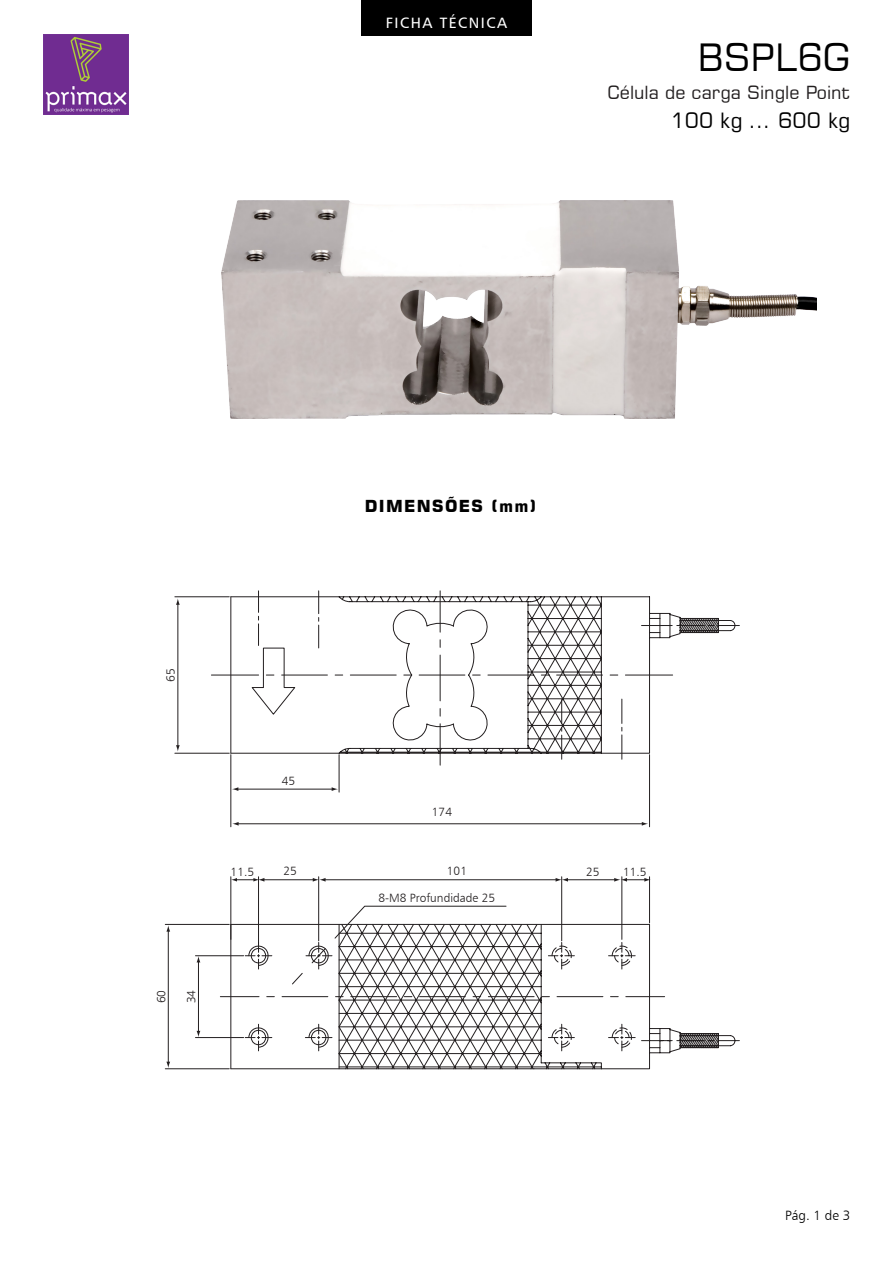
<style>
.page{position:relative;width:893px;height:1263px;background:#fff}
.page>*{position:absolute;margin:0;border:0;box-sizing:border-box;transform-origin:0 0}
.Nome_do_Produto_-_Da{font:37.5px "Square 721 BT";color:#000}
.t1{font:21px "Square 721 BT";color:#000}
.Tipo_do_produto_-_Da{font:18px "Square 721 BT";color:#231f20}
.Seções{font:700 16.5px "Square 721 BT";letter-spacing:.08em;color:#000}
.t2{font:15px "Humanist 777 BT Roman B";letter-spacing:.1em;color:#fff}
.Assinatura_rodapé{font:13.5px "Humanist 777 BT Light B";color:#000}
.t3{font:12px "Humanist 777 BT Light B";color:#231f20}
</style>
<div class="page">
<img style="left:221px;top:201px;width:595px;height:217px">
<svg style="left:230px;top:596px;width:510px;height:474px"></svg>
<hr style="left:231px;top:1068px;width:303px;height:1px;background:#231f20">
<hr style="left:231px;top:924px;width:418px;height:1px;background:#231f20">
<hr style="left:220px;top:996px;width:39px;height:1px;background:#231f20">
<hr style="left:282px;top:996px;width:46px;height:1px;background:#231f20">
<hr style="left:351px;top:996px;width:46px;height:1px;background:#231f20">
<hr style="left:419px;top:996px;width:46px;height:1px;background:#231f20">
<hr style="left:488px;top:996px;width:46px;height:1px;background:#231f20">
<hr style="left:626px;top:996px;width:39px;height:1px;background:#231f20">
<hr style="left:230px;top:924px;width:1px;height:145px;background:#231f20">
<svg style="left:245px;top:942px;width:29px;height:109px"></svg>
<hr style="left:339px;top:924px;width:1px;height:145px;background:#231f20">
<svg style="left:305px;top:1024px;width:27px;height:27px"></svg>
<hr style="left:211px;top:675px;width:48px;height:1px;background:#231f20">
<hr style="left:282px;top:675px;width:45px;height:1px;background:#231f20">
<hr style="left:350px;top:675px;width:46px;height:1px;background:#231f20">
<hr style="left:419px;top:675px;width:46px;height:1px;background:#231f20">
<hr style="left:488px;top:675px;width:46px;height:1px;background:#231f20">
<hr style="left:557px;top:675px;width:45px;height:1px;background:#231f20">
<hr style="left:625px;top:675px;width:48px;height:1px;background:#231f20">
<hr style="left:231px;top:753px;width:108px;height:1px;background:#231f20">
<hr style="left:231px;top:596px;width:108px;height:1px;background:#231f20">
<hr style="left:440px;top:591px;width:1px;height:41px;background:#231f20">
<hr style="left:440px;top:655px;width:1px;height:46px;background:#231f20">
<hr style="left:440px;top:724px;width:1px;height:41px;background:#231f20">
<svg style="left:318px;top:591px;width:1px;height:57px"></svg>
<svg style="left:561px;top:699px;width:1px;height:60px"></svg>
<svg style="left:621px;top:699px;width:1px;height:60px"></svg>
<hr style="left:177px;top:603px;width:1px;height:143px;background:#231f20">
<svg style="left:176px;top:598px;width:4px;height:7px"></svg>
<svg style="left:176px;top:745px;width:4px;height:6px"></svg>
<hr style="left:175px;top:596px;width:54px;height:1px;background:#231f20">
<hr style="left:175px;top:753px;width:54px;height:1px;background:#231f20">
<hr style="left:237px;top:823px;width:406px;height:1px;background:#231f20">
<svg style="left:642px;top:822px;width:6px;height:4px"></svg>
<svg style="left:232px;top:822px;width:7px;height:4px"></svg>
<hr style="left:649px;top:755px;width:1px;height:72px;background:#231f20">
<hr style="left:230px;top:755px;width:1px;height:72px;background:#231f20">
<hr style="left:534px;top:1068px;width:67px;height:1px;background:#231f20">
<hr style="left:168px;top:930px;width:1px;height:133px;background:#231f20">
<svg style="left:166px;top:1062px;width:4px;height:6px"></svg>
<svg style="left:166px;top:925px;width:4px;height:7px"></svg>
<hr style="left:165px;top:1068px;width:64px;height:1px;background:#231f20">
<hr style="left:165px;top:924px;width:64px;height:1px;background:#231f20">
<hr style="left:237px;top:789px;width:96px;height:1px;background:#231f20">
<svg style="left:332px;top:787px;width:6px;height:4px"></svg>
<svg style="left:232px;top:787px;width:6px;height:4px"></svg>
<hr style="left:339px;top:755px;width:1px;height:37px;background:#231f20">
<svg style="left:291px;top:905px;width:216px;height:80px"></svg>
<hr style="left:324px;top:879px;width:233px;height:1px;background:#231f20">
<hr style="left:621px;top:877px;width:1px;height:62px;background:#231f20">
<hr style="left:318px;top:877px;width:1px;height:64px;background:#231f20">
<hr style="left:561px;top:877px;width:1px;height:64px;background:#231f20">
<hr style="left:263px;top:879px;width:51px;height:1px;background:#231f20">
<svg style="left:313px;top:878px;width:13px;height:4px"></svg>
<hr style="left:258px;top:877px;width:1px;height:67px;background:#231f20">
<hr style="left:567px;top:879px;width:48px;height:1px;background:#231f20">
<svg style="left:614px;top:878px;width:37px;height:4px"></svg>
<svg style="left:556px;top:878px;width:12px;height:4px"></svg>
<hr style="left:649px;top:877px;width:1px;height:46px;background:#231f20">
<hr style="left:198px;top:961px;width:1px;height:71px;background:#231f20">
<svg style="left:197px;top:1031px;width:3px;height:6px"></svg>
<svg style="left:197px;top:956px;width:3px;height:6px"></svg>
<hr style="left:195px;top:1037px;width:49px;height:1px;background:#231f20">
<hr style="left:195px;top:955px;width:49px;height:1px;background:#231f20">
<svg style="left:542px;top:942px;width:93px;height:109px"></svg>
<svg style="left:251px;top:591px;width:45px;height:124px"></svg>
<hr style="left:230px;top:877px;width:1px;height:62px;background:#231f20">
<svg style="left:231px;top:878px;width:33px;height:4px"></svg>
<div style="left:361px;top:0;width:170px;height:35px;background:#000"></div>
<img style="left:44px;top:35px;width:85px;height:79px">
<p class="t2" style="left:386px;top:13px;width:123px">FICHA TÉCNICA</p>
<p class="Nome_do_Produto_-_Da" style="left:698px;top:34px;width:154px">BSPL6G</p>
<p class="Tipo_do_produto_-_Da" style="left:607px;top:81px;width:244px">Célula de carga Single Point</p>
<h2 class="t1" style="left:671px;top:108px;width:181px">100 kg ... 600 kg</h2>
<p class="Seções" style="left:365px;top:496px;width:173px">DIMENSÕES (mm)</p>
<p class="t3" style="left:163px;top:682px;width:15px;rotate:-90deg">65</p>
<p class="t3" style="left:154px;top:1003px;width:15px;rotate:-90deg">60</p>
<p class="t3" style="left:184px;top:1003px;width:15px;rotate:-90deg">34</p>
<p class="t3" style="left:282px;top:773px;width:15px">45</p>
<p class="t3" style="left:432px;top:804px;width:22px">174</p>
<p class="t3" style="left:231px;top:864px;width:25px">11.5</p>
<p class="t3" style="left:447px;top:864px;width:22px">101</p>
<p class="t3" style="left:586px;top:864px;width:15px">25</p>
<p class="t3" style="left:623px;top:864px;width:25px">11.5</p>
<p class="t3" style="left:283px;top:864px;width:15px">25</p>
<p class="t3" style="left:378px;top:890px;width:118px">8-M8 Profundidade 25</p>
<p class="Assinatura_rodapé" style="left:785px;top:1207px;width:67px">Pág. 1 de 3</p>
</div>
